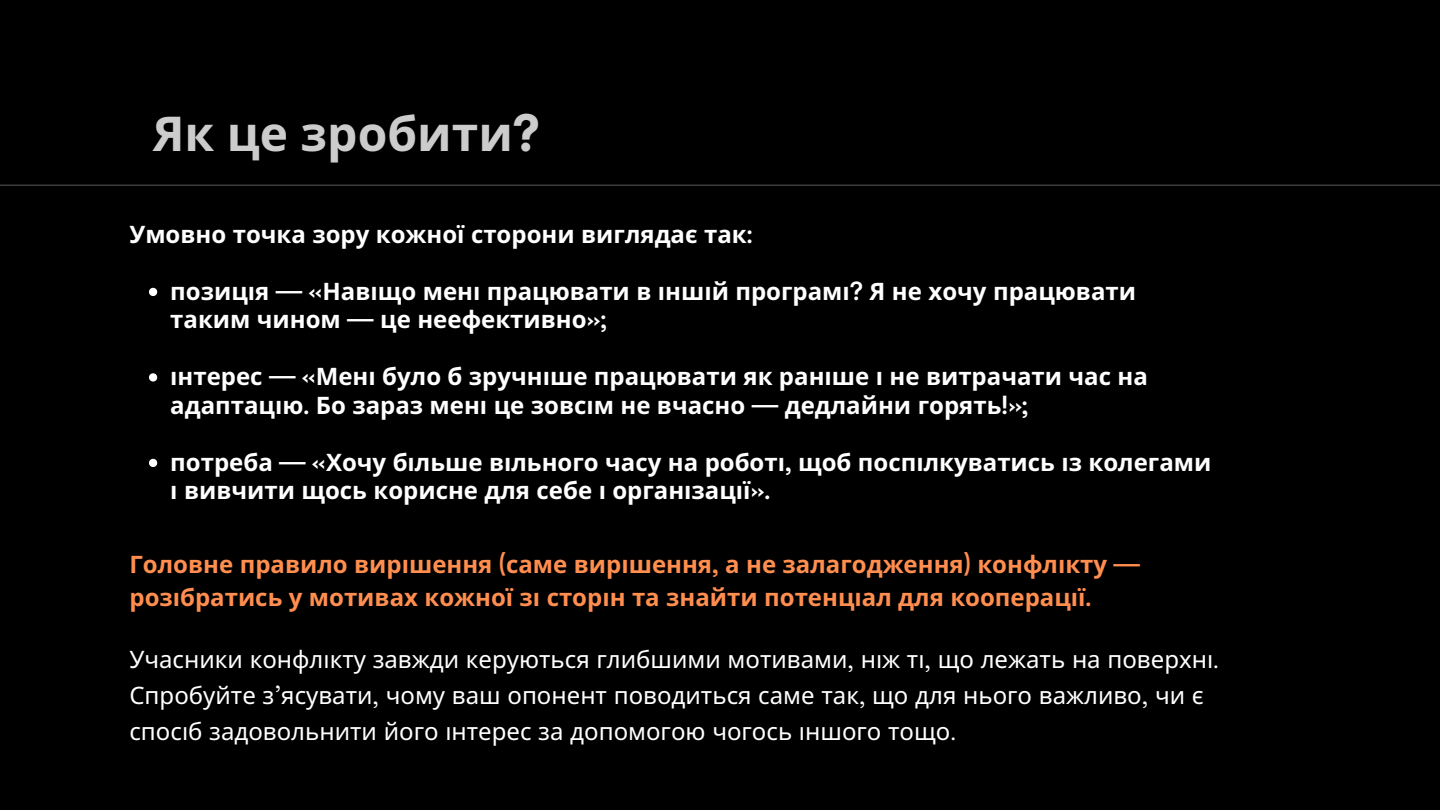
<style>
.page{position:relative;width:1440px;height:810px;background:#000}
.page>*{position:absolute;margin:0;border:0;box-sizing:border-box;transform-origin:0 0}
.t1{font:700 48px "Noto Sans";color:#ccc}
.t2{font:700 24px/28.5px "Noto Sans";color:#fff}
.t3{font:24px/36px "Noto Sans";color:#fff}
.t4{font:700 24px/33px "Noto Sans";color:#ff8e4f}
.s1{font-family:"Open Sauce One";font-weight:900}
.s2{font-family:"Open Sauce One"}
</style>
<div class="page">
<svg style="left:149px;top:288px;width:8px;height:8px"></svg>
<svg style="left:149px;top:373px;width:8px;height:9px"></svg>
<svg style="left:149px;top:459px;width:8px;height:8px"></svg>
<hr style="left:0;top:185px;width:1440px;height:1px;background:#ccc">
<h1 class="t1" style="left:153px;top:99px;width:389px">Як це зробити<span class="s1">?</span></h1>
<h2 class="t2" style="left:129px;top:219px;width:625px">Умовно точка зору кожної сторони виглядає так<span class="s2">:</span></h2>
<p class="t2" style="left:170px;top:276px;width:967px">позиція <span class="s2">— «</span>Наві що мені працювати в і нші й програмі<span class="s2">?</span> Я не хочу працювати таким чином <span class="s2">—</span> це неефективно<span class="s2">»;</span></p>
<p class="t2" style="left:170px;top:362px;width:979px">і нтерес <span class="s2">— «</span>Мені було б зручні ше працювати як рані ше і не витрачати час на адаптаці ю<span class="s2">.</span> Бо зараз мені це зовсі м не вчасно <span class="s2">—</span> дедлайни горять<span class="s2">!»;</span></p>
<p class="t2" style="left:170px;top:447px;width:1043px">потреба <span class="s2">— «</span>Хочу більше вільного часу на роботі<span class="s2">,</span> щоб поспілкуватись із колегами і вивчити щось корисне для себе і організації<span class="s2">».</span></p>
<p class="t4" style="left:129px;top:547px;width:1012px">Головне правило вирі шення <span class="s2">(</span>саме вирі шення<span class="s2">,</span> а не залагодження<span class="s2">)</span> конфлі кту <span class="s2">— </span>розібратись у мотивах кожної зі сторі н та знайти потенціал для кооперації<span class="s2">.</span></p>
<h2 class="t3" style="left:129px;top:641px;width:1091px">Учасники конфлі кту завжди керуються глибшими мотивами<span class="s2">,</span> ніж ті<span class="s2">,</span> що лежать на поверхні<span class="s2">.<br></span>Спробуйте з<span class="s2">’</span>ясувати<span class="s2">,</span> чому ваш опонент поводиться саме так<span class="s2">,</span> що для нього важливо<span class="s2">,</span> чи є спосіб задовольнити його і нтерес за допомогою чогось і ншого тощо<span class="s2">.</span></h2>
</div>
